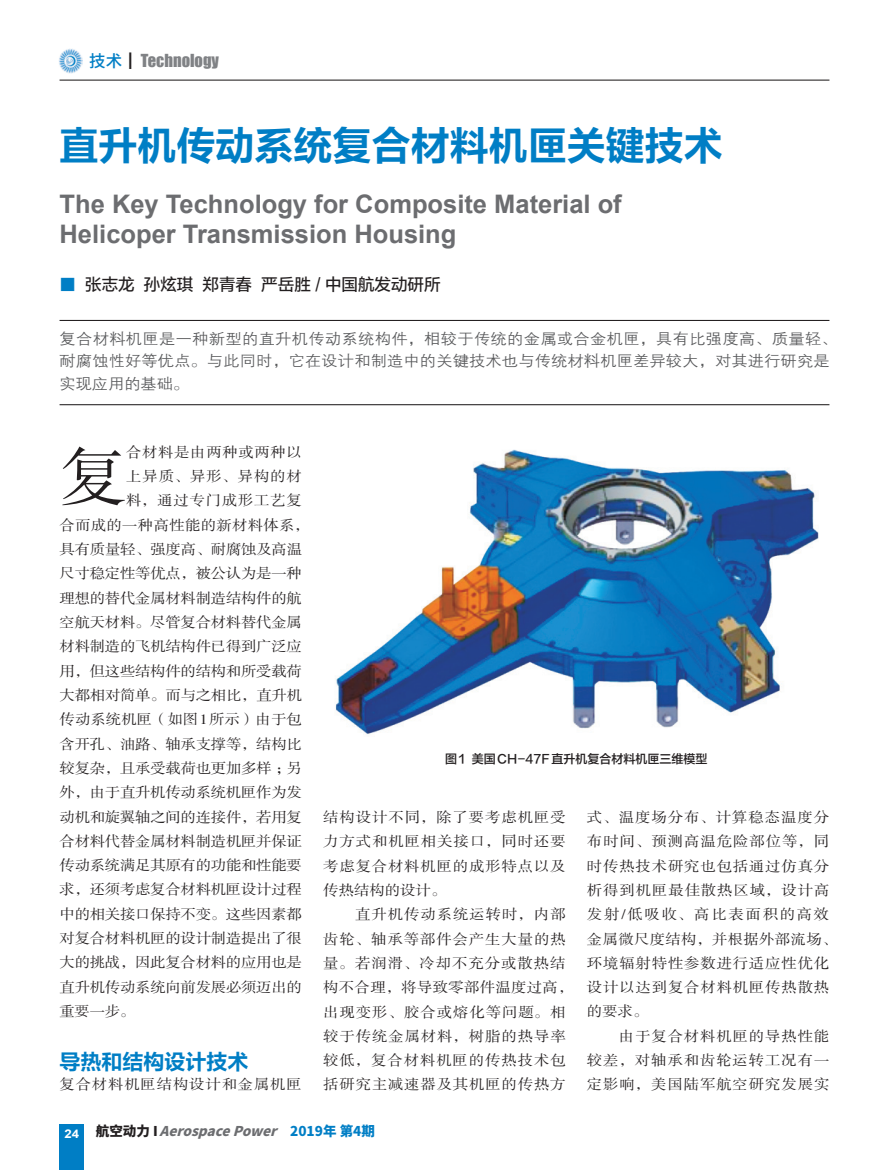
<style>
.page{position:relative;width:872px;height:1170px;background:#fff}
.page>*{position:absolute;margin:0;border:0;box-sizing:border-box;transform-origin:0 0}
.t1{font:62.85px "FZSSJW GB1 0";color:#231f20;scale:1.08 1}
.t2{font:39px "FZLTCHK GBK1 0";color:#007ec5}
.t3{font:700 25.5px/30px "Arial";color:#6c6d70}
.t4{font:21px "FZLTCHJW GB1 0";color:#007ec5}
.t5{font:16.5px "FZLTZHUNHK GBK1 0";color:#231f20}
.t6{font:16.5px "Impact";color:#808285}
.t7{font:15px/22.5px "FZZDXJW GB1 0";letter-spacing:.01em;color:#57585a;scale:1.08 1}
.t8{font:14.25px "FZSSJW GB1 0";letter-spacing:-.015em;color:#231f20;scale:1.08 1}
.t9{font:14.25px/24.3px "FZSSJW GB1 0";letter-spacing:.055em;color:#231f20;scale:1.08 1}
.t10{font:14.25px/24.3px "FZSSJW GB1 0";letter-spacing:.02em;color:#231f20;text-align:justify;scale:1.08 1}
.t11{font:14.25px/24.3px "FZSSJW GB1 0";letter-spacing:.06em;color:#231f20;scale:1.08 1}
.t12{font:14.25px "FZSSJW GB1 0";letter-spacing:.045em;color:#231f20;scale:1.08 1}
.t13{font:14.25px "FZSSJW GB1 0";letter-spacing:.05em;color:#231f20;scale:1.08 1}
.t14{font:italic 800 13.5px "Source Han Sans CN";color:#6c6d70}
.t15{font:12px "FZLTZHJW GB1 0";color:#231f20}
.s1{font-family:"Source Han Sans CN";font-weight:500;color:#007ec5}
.s2{font-family:"Source Han Sans CN";font-weight:500;color:#231f20}
.s3{color:#007ec5}
.s4{font-style:normal;color:#231f20}
.s5{font-style:normal;color:#007ec5}
</style>
<div class="page">
<div style="left:60px;top:1124px;width:24px;height:45px;background:#007ec5"></div>
<hr style="left:60px;top:80px;width:769px;height:1px;background:#231f20">
<img style="left:59px;top:49px;width:23px;height:24px">
<img style="left:335px;top:449px;width:484px;height:286px">
<hr style="left:60px;top:320px;width:769px;height:1px;background:#231f20">
<hr style="left:60px;top:404px;width:769px;height:1px;background:#231f20">
<p class="t6" style="left:89px;top:48px;width:131px"><span class="s1">技术</span><span class="s2">┃</span>Technology</p>
<h2 class="t2" style="left:60px;top:125px;width:664px">直升机传动系统复合材料机匣关键技术</h2>
<h3 class="t3" style="left:60px;top:189px;width:564px">The Key Technology for Composite Material of<br>Helicoper Transmission Housing</h3>
<p class="t5" style="left:60px;top:275px;width:382px"><span class="s3">■</span> 张志龙 孙炫琪 郑青春 严岳胜 / 中国航发动研所</p>
<p class="t7" style="left:60px;top:327px;width:722px">复合材料机匣是一种新型的直升机传动系统构件，相较于传统的金属或合金机匣，具有比强度高、质量轻、耐腐蚀性好等优点。与此同时，它在设计和制造中的关键技术也与传统材料机匣差异较大，对其进行研究是实现应用的基础。</p>
<h1 class="t1" style="left:60px;top:444px;width:64px">复</h1>
<p class="t12" style="left:126px;top:444px;width:164px">合材料是由两种或两种以</p>
<p class="t11" style="left:126px;top:465px;width:164px">上异质、异形、异构的材</p>
<p class="t13" style="left:126px;top:493px;width:164px">料，通过专门成形工艺复</p>
<p class="t10" style="left:60px;top:513px;width:233px">合而成的一种高性能的新材料体系，</p>
<p class="t8" style="left:60px;top:541px;width:226px">具有质量轻、强度高、耐腐蚀及高温</p>
<p class="t8" style="left:60px;top:566px;width:226px">尺寸稳定性等优点，被公认为是一种</p>
<p class="t8" style="left:60px;top:590px;width:226px">理想的替代金属材料制造结构件的航</p>
<p class="t8" style="left:60px;top:614px;width:226px">空航天材料。尽管复合材料替代金属</p>
<p class="t8" style="left:60px;top:639px;width:226px">材料制造的飞机结构件已得到广泛应</p>
<p class="t8" style="left:60px;top:663px;width:226px">用，但这些结构件的结构和所受载荷</p>
<p class="t8" style="left:60px;top:687px;width:226px">大都相对简单。而与之相比，直升机</p>
<p class="t10" style="left:60px;top:708px;width:226px">传动系统机匣（如图1所示）由于包</p>
<p class="t8" style="left:60px;top:736px;width:226px">含开孔、油路、轴承支撑等，结构比</p>
<p class="t8" style="left:60px;top:760px;width:226px">较复杂，且承受载荷也更加多样；另</p>
<p class="t8" style="left:60px;top:784px;width:226px">外，由于直升机传动系统机匣作为发</p>
<p class="t8" style="left:60px;top:809px;width:226px">动机和旋翼轴之间的连接件，若用复</p>
<p class="t8" style="left:60px;top:833px;width:226px">合材料代替金属材料制造机匣并保证</p>
<p class="t8" style="left:60px;top:857px;width:226px">传动系统满足其原有的功能和性能要</p>
<p class="t8" style="left:60px;top:882px;width:226px">求，还须考虑复合材料机匣设计过程</p>
<p class="t8" style="left:60px;top:906px;width:226px">中的相关接口保持不变。这些因素都</p>
<p class="t8" style="left:60px;top:930px;width:226px">对复合材料机匣的设计制造提出了很</p>
<p class="t8" style="left:60px;top:955px;width:226px">大的挑战，因此复合材料的应用也是</p>
<p class="t8" style="left:60px;top:979px;width:226px">直升机传动系统向前发展必须迈出的</p>
<p class="t10" style="left:60px;top:999px;width:72px">重要一步。</p>
<h3 class="t4" style="left:60px;top:1051px;width:190px">导热和结构设计技术</h3>
<p class="t9" style="left:60px;top:1072px;width:226px">复合材料机匣结构设计和金属机匣</p>
<p class="t15" style="left:445px;top:752px;width:264px">图1 美国CH-47F直升机复合材料机匣三维模型</p>
<p class="t10" style="left:323px;top:805px;width:226px">结构设计不同，除了要考虑机匣受力方式和机匣相关接口，同时还要考虑复合材料机匣的成形特点以及传热结构的设计。</p>
<p class="t11" style="left:323px;top:902px;width:233px;text-indent:32px">直升机传动系统运转时，内部齿轮、轴承等部件会产生大量的热量。若润滑、冷却不充分或散热结构不合理，将导致零部件温度过高，出现变形、胶合或熔化等问题。相较于传统金属材料，树脂的热导率较低，复合材料机匣的传热技术包括研究主减速器及其机匣的传热方</p>
<p class="t9" style="left:587px;top:805px;width:233px">式、温度场分布、计算稳态温度分布时间、预测高温危险部位等，同时传热技术研究也包括通过仿真分析得到机匣最佳散热区域，设计高发射/低吸收、高比表面积的高效金属微尺度结构，并根据外部流场、环境辐射特性参数进行适应性优化设计以达到复合材料机匣传热散热的要求。</p>
<p class="t10" style="left:587px;top:1024px;width:226px;text-indent:32px">由于复合材料机匣的导热性能较差，对轴承和齿轮运转工况有一定影响，美国陆军航空研究发展实</p>
<p class="t14" style="left:65px;top:1123px;width:312px"><sub>2</sub> <sub>4</sub> <span class="s4">航空动力 I</span> AerospacePower <span class="s5">2 0 1 9 年 第 4 期</span></p>
</div>
